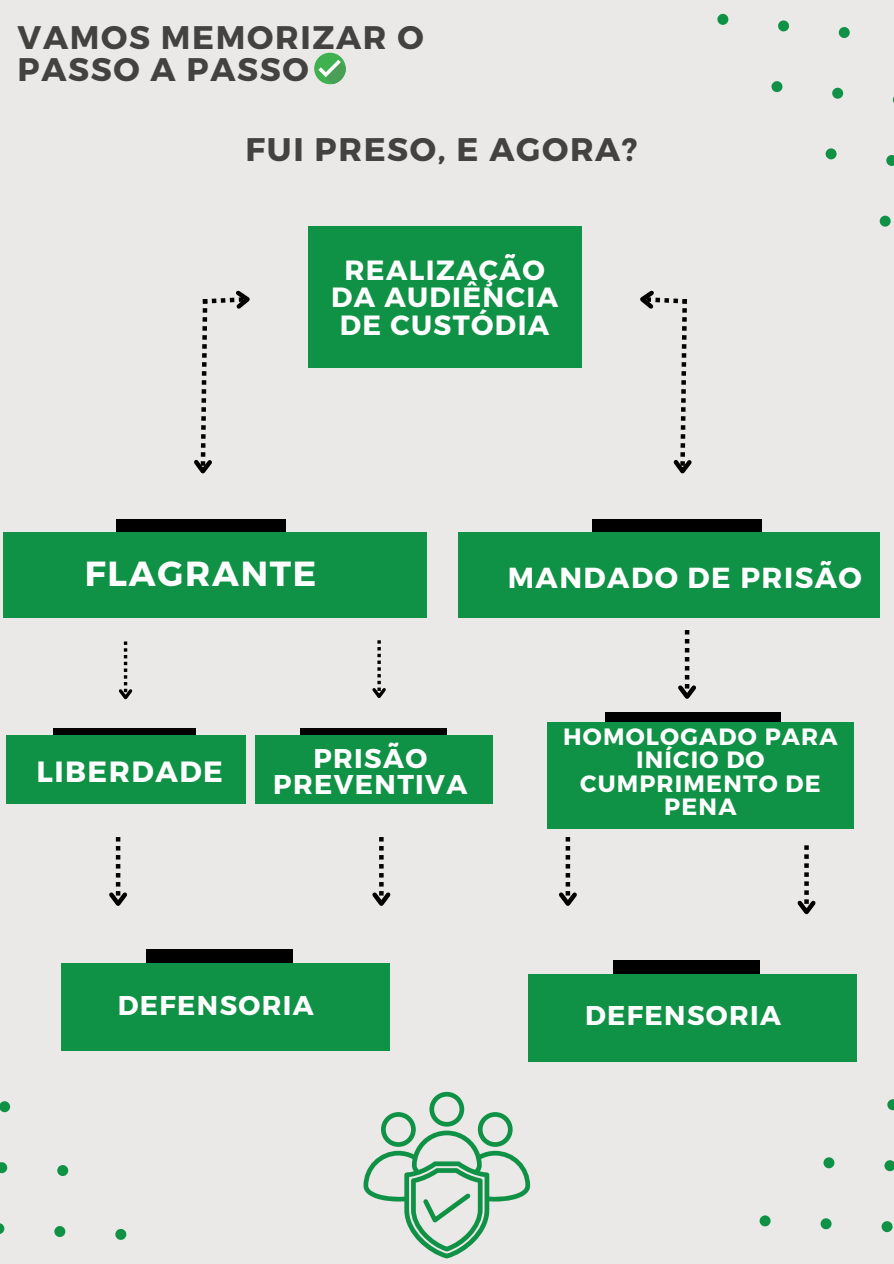
<style>
.page{position:relative;width:894px;height:1264px;background:#fff}
.page>*{position:absolute;margin:0;border:0;box-sizing:border-box;transform-origin:0 0}
.t1{font:700 34.8px "Montserrat";letter-spacing:.05em;color:#fff}
.t2{font:700 32.7px/32.1px "Montserrat";letter-spacing:.05em;color:#44423e}
.t3{font:700 29.25px "Montserrat";letter-spacing:.05em;color:#fff}
.t4{font:700 28.95px "Montserrat";letter-spacing:.05em;color:#fff}
.t5{font:700 27.75px/27.5px "Montserrat";letter-spacing:.05em;color:#fff;text-align:center}
.t6{font:700 27.15px/26.7px "Montserrat";letter-spacing:.05em;color:#fff;text-align:center}
.t7{font:700 23.55px/23.2px "Montserrat";letter-spacing:.05em;color:#fff;text-align:center}
</style>
<div class="page">
<div style="left:0;top:0;width:893px;height:1263px;background:#ebe9e7"></div>
<div style="left:308px;top:226px;width:273px;height:142px;background:#0f9245"></div>
<svg style="left:194px;top:290px;width:56px;height:184px"></svg>
<svg style="left:640px;top:290px;width:52px;height:184px"></svg>
<div style="left:116px;top:519px;width:169px;height:70px;background:#000"></div>
<div style="left:3px;top:532px;width:423px;height:86px;background:#0f9245"></div>
<div style="left:592px;top:519px;width:169px;height:70px;background:#000"></div>
<div style="left:458px;top:532px;width:421px;height:86px;background:#0f9245"></div>
<svg style="left:678px;top:630px;width:18px;height:69px"></svg>
<svg style="left:118px;top:641px;width:15px;height:59px"></svg>
<div style="left:53px;top:728px;width:142px;height:59px;background:#000"></div>
<div style="left:6px;top:735px;width:239px;height:69px;background:#0f9245"></div>
<div style="left:605px;top:711px;width:174px;height:88px;background:#000"></div>
<div style="left:546px;top:722px;width:307px;height:106px;background:#0f9245"></div>
<svg style="left:372px;top:640px;width:14px;height:58px"></svg>
<div style="left:300px;top:728px;width:146px;height:61px;background:#000"></div>
<div style="left:256px;top:735px;width:236px;height:69px;background:#0f9245"></div>
<div style="left:146px;top:949px;width:146px;height:62px;background:#000"></div>
<div style="left:61px;top:963px;width:328px;height:87px;background:#0f9245"></div>
<div style="left:613px;top:960px;width:146px;height:61px;background:#000"></div>
<div style="left:528px;top:973px;width:328px;height:88px;background:#0f9245"></div>
<svg style="left:109px;top:837px;width:18px;height:69px"></svg>
<svg style="left:372px;top:837px;width:19px;height:69px"></svg>
<svg style="left:797px;top:845px;width:19px;height:70px"></svg>
<svg style="left:559px;top:837px;width:18px;height:69px"></svg>
<div style="left:879px;top:215px;width:11px;height:12px;background:#0f9245;border-radius:50%"></div>
<div style="left:825px;top:148px;width:11px;height:12px;background:#0f9245;border-radius:50%"></div>
<svg style="left:886px;top:155px;width:7px;height:11px"></svg>
<div style="left:771px;top:81px;width:11px;height:11px;background:#0f9245;border-radius:50%"></div>
<svg style="left:831px;top:87px;width:12px;height:12px"></svg>
<svg style="left:716px;top:14px;width:12px;height:11px"></svg>
<svg style="left:777px;top:20px;width:12px;height:12px"></svg>
<div style="left:838px;top:27px;width:11px;height:11px;background:#0f9245;border-radius:50%"></div>
<div style="left:759px;top:1215px;width:11px;height:11px;background:#0f9245;border-radius:50%"></div>
<div style="left:823px;top:1157px;width:11px;height:11px;background:#0f9245;border-radius:50%"></div>
<div style="left:820px;top:1218px;width:11px;height:11px;background:#0f9245;border-radius:50%"></div>
<svg style="left:887px;top:1099px;width:6px;height:11px"></svg>
<svg style="left:884px;top:1160px;width:9px;height:11px"></svg>
<svg style="left:881px;top:1220px;width:11px;height:12px"></svg>
<svg style="left:0;top:1101px;width:10px;height:11px"></svg>
<svg style="left:0;top:1162px;width:7px;height:11px"></svg>
<svg style="left:0;top:1223px;width:4px;height:11px"></svg>
<svg style="left:57px;top:1164px;width:11px;height:12px"></svg>
<div style="left:54px;top:1225px;width:11px;height:12px;background:#0f9245;border-radius:50%"></div>
<div style="left:115px;top:1228px;width:11px;height:11px;background:#0f9245;border-radius:50%"></div>
<svg style="left:363px;top:1091px;width:167px;height:167px"></svg>
<div style="left:314px;top:53px;width:31px;height:31px;background:#3fb24f;border-radius:50%"></div>
<svg style="left:318px;top:60px;width:27px;height:24px"></svg>
<p class="t2" style="left:18px;top:20px;width:407px">VAMOS MEMORIZAR O<br>PASSO A PASSO</p>
<h1 class="t2" style="left:245px;top:131px;width:393px">FUI PRESO, E AGORA?</h1>
<p class="t5" style="left:331px;top:255px;width:228px">REALIZAÇÃO<br>DA AUDIÊNCIA<br>DE CUSTÓDIA</p>
<h2 class="t1" style="left:85px;top:551px;width:233px">FLAGRANTE</h2>
<p class="t4" style="left:507px;top:558px;width:355px">MANDADO DE PRISÃO</p>
<h1 class="t3" style="left:37px;top:752px;width:188px">LIBERDADE</h1>
<p class="t6" style="left:273px;top:743px;width:195px">PRISÃO<br>PREVENTIVA</p>
<p class="t6" style="left:118px;top:990px;width:197px">DEFENSORIA</p>
<p class="t7" style="left:563px;top:724px;width:276px">HOMOLOGADO PARA<br>INÍCIO DO<br>CUMPRIMENTO DE<br>PENA</p>
<h1 class="t6" style="left:585px;top:1000px;width:197px">DEFENSORIA</h1>
</div>
